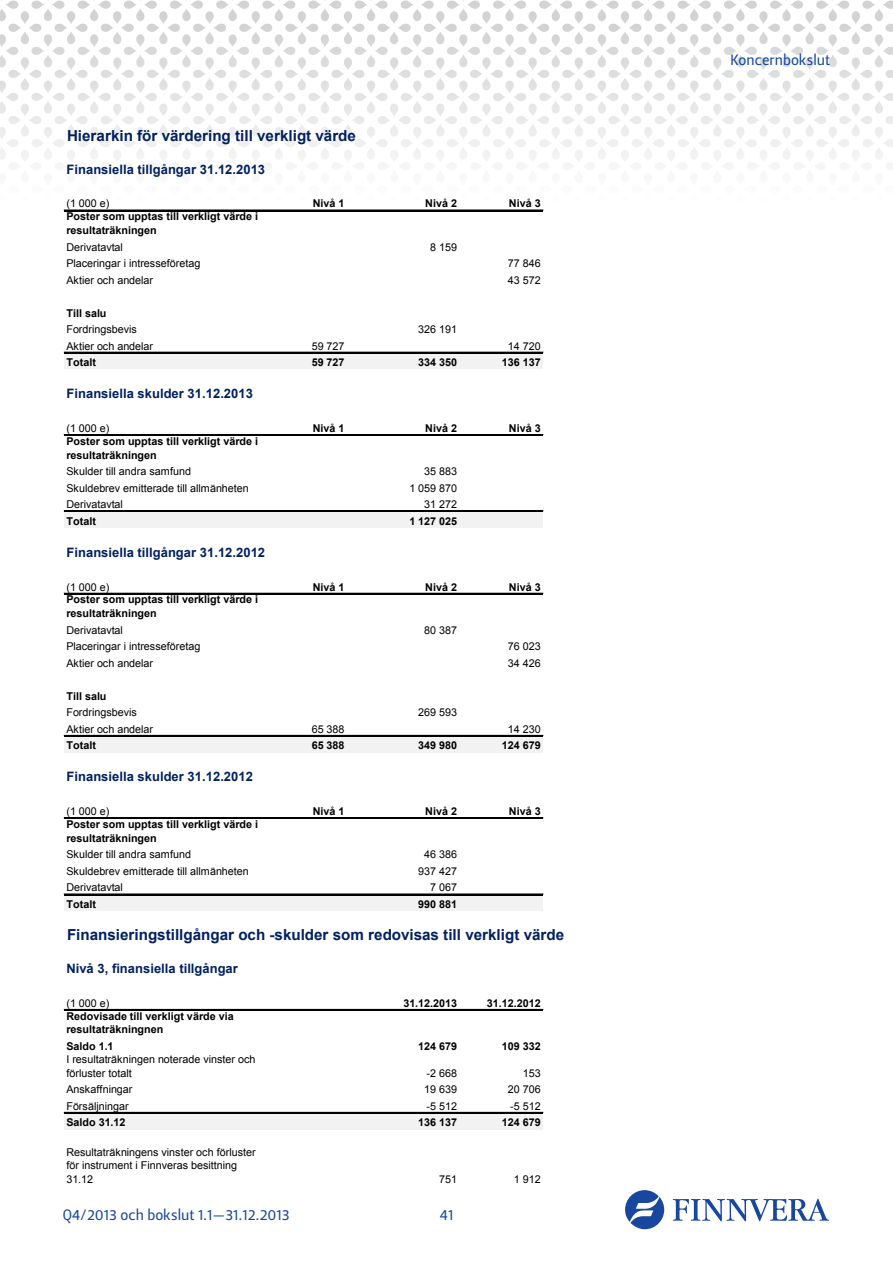
<style>
.page{position:relative;width:893px;height:1263px;background:#fff}
.page>*{position:absolute;margin:0;border:0;box-sizing:border-box;transform-origin:0 0}
.t1{font:700 15.15px "Arial";color:#002060}
.t2{font:15px "Leitura Sans Grot 2";color:#17479e}
.t3{font:700 13.05px "Arial";color:#002060}
.t4{font:10.8px/13.4px "Arial";color:#000}
.t5{font:700 10.8px/14px "Arial";color:#000}
</style>
<div class="page">
<svg style="left:0;top:0;width:302px;height:212px"></svg>
<svg style="left:302px;top:0;width:323px;height:212px"></svg>
<svg style="left:625px;top:0;width:268px;height:164px"></svg>
<svg style="left:625px;top:1190px;width:39px;height:39px"></svg>
<svg style="left:673px;top:1198px;width:156px;height:23px"></svg>
<div style="left:65px;top:353px;width:478px;height:16px;background:#f2f2f2"></div>
<div style="left:65px;top:511px;width:478px;height:17px;background:#f2f2f2"></div>
<div style="left:65px;top:736px;width:478px;height:16px;background:#f2f2f2"></div>
<div style="left:65px;top:894px;width:478px;height:17px;background:#f2f2f2"></div>
<div style="left:65px;top:1113px;width:478px;height:16px;background:#f2f2f2"></div>
<hr style="left:64px;top:210px;width:479px;height:1px;background:#000">
<hr style="left:64px;top:352px;width:479px;height:1px;background:#000">
<hr style="left:64px;top:434px;width:479px;height:1px;background:#000">
<hr style="left:64px;top:435px;width:479px;height:1px;background:#000">
<hr style="left:64px;top:510px;width:479px;height:1px;background:#000">
<hr style="left:64px;top:511px;width:479px;height:1px;background:#000">
<hr style="left:64px;top:593px;width:479px;height:1px;background:#000">
<hr style="left:64px;top:735px;width:479px;height:1px;background:#000">
<hr style="left:64px;top:817px;width:479px;height:1px;background:#000">
<hr style="left:64px;top:818px;width:479px;height:1px;background:#000">
<hr style="left:64px;top:894px;width:479px;height:1px;background:#000">
<hr style="left:64px;top:1009px;width:479px;height:1px;background:#000">
<hr style="left:64px;top:1112px;width:479px;height:1px;background:#000">
<h1 class="t1" style="left:67px;top:125px;width:290px">Hierarkin för värdering till verkligt värde</h1>
<p class="t3" style="left:67px;top:160px;width:200px">Finansiella tillgångar 31.12.2013</p>
<p class="t4" style="left:66px;top:197px;width:45px">(1 000 e)</p>
<p class="t5" style="left:313px;top:197px;width:33px">Nivå 1</p>
<p class="t5" style="left:425px;top:197px;width:33px">Nivå 2</p>
<p class="t5" style="left:509px;top:197px;width:33px">Nivå 3</p>
<p class="t5" style="left:66px;top:210px;width:193px">Poster som upptas till verkligt värde i resultaträkningen</p>
<p class="t4" style="left:66px;top:240px;width:58px">Derivatavtal</p>
<p class="t4" style="left:430px;top:240px;width:28px">8 159</p>
<p class="t4" style="left:66px;top:257px;width:136px">Placeringar i intresseföretag</p>
<p class="t4" style="left:508px;top:257px;width:34px">77 846</p>
<p class="t4" style="left:66px;top:273px;width:88px">Aktier och andelar</p>
<p class="t4" style="left:508px;top:273px;width:34px">43 572</p>
<p class="t5" style="left:66px;top:306px;width:42px">Till salu</p>
<p class="t4" style="left:66px;top:323px;width:72px">Fordringsbevis</p>
<p class="t4" style="left:418px;top:323px;width:40px">326 191</p>
<p class="t4" style="left:66px;top:339px;width:88px">Aktier och andelar</p>
<p class="t4" style="left:312px;top:339px;width:34px">59 727</p>
<p class="t4" style="left:508px;top:339px;width:34px">14 720</p>
<p class="t5" style="left:66px;top:356px;width:31px">Totalt</p>
<p class="t5" style="left:312px;top:356px;width:34px">59 727</p>
<p class="t5" style="left:418px;top:356px;width:40px">334 350</p>
<p class="t5" style="left:502px;top:356px;width:40px">136 137</p>
<p class="t3" style="left:67px;top:385px;width:188px">Finansiella skulder 31.12.2013</p>
<p class="t4" style="left:66px;top:422px;width:45px">(1 000 e)</p>
<p class="t5" style="left:313px;top:421px;width:33px">Nivå 1</p>
<p class="t5" style="left:425px;top:421px;width:33px">Nivå 2</p>
<p class="t5" style="left:509px;top:421px;width:33px">Nivå 3</p>
<p class="t5" style="left:66px;top:434px;width:193px">Poster som upptas till verkligt värde i resultaträkningen</p>
<p class="t4" style="left:66px;top:465px;width:126px">Skulder till andra samfund</p>
<p class="t4" style="left:424px;top:465px;width:34px">35 883</p>
<p class="t4" style="left:66px;top:481px;width:184px">Skuldebrev emitterade till allmänheten</p>
<p class="t4" style="left:409px;top:481px;width:49px">1 059 870</p>
<p class="t4" style="left:66px;top:498px;width:58px">Derivatavtal</p>
<p class="t4" style="left:424px;top:498px;width:34px">31 272</p>
<p class="t5" style="left:66px;top:514px;width:31px">Totalt</p>
<p class="t5" style="left:409px;top:514px;width:49px">1 127 025</p>
<p class="t3" style="left:67px;top:544px;width:200px">Finansiella tillgångar 31.12.2012</p>
<p class="t4" style="left:66px;top:580px;width:45px">(1 000 e)</p>
<p class="t5" style="left:313px;top:580px;width:33px">Nivå 1</p>
<p class="t5" style="left:425px;top:580px;width:33px">Nivå 2</p>
<p class="t5" style="left:509px;top:580px;width:33px">Nivå 3</p>
<p class="t5" style="left:66px;top:593px;width:193px">Poster som upptas till verkligt värde i resultaträkningen</p>
<p class="t4" style="left:66px;top:623px;width:58px">Derivatavtal</p>
<p class="t4" style="left:424px;top:623px;width:34px">80 387</p>
<p class="t4" style="left:66px;top:640px;width:136px">Placeringar i intresseföretag</p>
<p class="t4" style="left:508px;top:640px;width:34px">76 023</p>
<p class="t4" style="left:66px;top:656px;width:88px">Aktier och andelar</p>
<p class="t4" style="left:508px;top:656px;width:34px">34 426</p>
<p class="t5" style="left:66px;top:689px;width:42px">Till salu</p>
<p class="t4" style="left:66px;top:706px;width:72px">Fordringsbevis</p>
<p class="t4" style="left:418px;top:706px;width:40px">269 593</p>
<p class="t4" style="left:66px;top:722px;width:88px">Aktier och andelar</p>
<p class="t4" style="left:312px;top:722px;width:34px">65 388</p>
<p class="t4" style="left:508px;top:722px;width:34px">14 230</p>
<p class="t5" style="left:66px;top:739px;width:31px">Totalt</p>
<p class="t5" style="left:312px;top:739px;width:34px">65 388</p>
<p class="t5" style="left:418px;top:739px;width:40px">349 980</p>
<p class="t5" style="left:502px;top:739px;width:40px">124 679</p>
<p class="t3" style="left:67px;top:768px;width:188px">Finansiella skulder 31.12.2012</p>
<p class="t4" style="left:66px;top:805px;width:45px">(1 000 e)</p>
<p class="t5" style="left:313px;top:805px;width:33px">Nivå 1</p>
<p class="t5" style="left:425px;top:805px;width:33px">Nivå 2</p>
<p class="t5" style="left:509px;top:805px;width:33px">Nivå 3</p>
<p class="t5" style="left:66px;top:817px;width:193px">Poster som upptas till verkligt värde i resultaträkningen</p>
<p class="t4" style="left:66px;top:848px;width:126px">Skulder till andra samfund</p>
<p class="t4" style="left:424px;top:848px;width:34px">46 386</p>
<p class="t4" style="left:66px;top:864px;width:184px">Skuldebrev emitterade till allmänheten</p>
<p class="t4" style="left:418px;top:864px;width:40px">937 427</p>
<p class="t4" style="left:66px;top:881px;width:58px">Derivatavtal</p>
<p class="t4" style="left:430px;top:881px;width:28px">7 067</p>
<p class="t5" style="left:66px;top:897px;width:31px">Totalt</p>
<p class="t5" style="left:418px;top:897px;width:40px">990 881</p>
<h1 class="t1" style="left:67px;top:925px;width:499px">Finansieringstillgångar och -skulder som redovisas till verkligt värde</h1>
<p class="t3" style="left:67px;top:960px;width:173px">Nivå 3, finansiella tillgångar</p>
<p class="t4" style="left:66px;top:996px;width:45px">(1 000 e)</p>
<p class="t5" style="left:403px;top:996px;width:55px">31.12.2013</p>
<p class="t5" style="left:487px;top:996px;width:55px">31.12.2012</p>
<p class="t5" style="left:66px;top:1009px;width:169px">Redovisade till verkligt värde via resultaträkningnen</p>
<p class="t5" style="left:66px;top:1039px;width:49px">Saldo 1.1</p>
<p class="t5" style="left:418px;top:1039px;width:40px">124 679</p>
<p class="t5" style="left:502px;top:1039px;width:40px">109 332</p>
<p class="t4" style="left:66px;top:1053px;width:191px">I resultaträkningen noterade vinster och förluster totalt</p>
<p class="t4" style="left:427px;top:1066px;width:32px">-2 668</p>
<p class="t4" style="left:523px;top:1066px;width:19px">153</p>
<p class="t4" style="left:66px;top:1083px;width:68px">Anskaffningar</p>
<p class="t4" style="left:424px;top:1083px;width:34px">19 639</p>
<p class="t4" style="left:508px;top:1083px;width:34px">20 706</p>
<p class="t4" style="left:66px;top:1099px;width:64px">Försäljningar</p>
<p class="t4" style="left:427px;top:1099px;width:32px">-5 512</p>
<p class="t4" style="left:510px;top:1099px;width:32px">-5 512</p>
<p class="t5" style="left:66px;top:1116px;width:61px">Saldo 31.12</p>
<p class="t5" style="left:418px;top:1116px;width:40px">136 137</p>
<p class="t5" style="left:502px;top:1116px;width:40px">124 679</p>
<p class="t4" style="left:66px;top:1145px;width:191px">Resultaträkningens vinster och förluster för instrument i Finnveras besittning<br>31.12</p>
<p class="t4" style="left:439px;top:1172px;width:19px">751</p>
<p class="t4" style="left:514px;top:1172px;width:28px">1 912</p>
<h2 class="t2" style="left:63px;top:1205px;width:229px">Q4/2013 och bokslut 1.1—31.12.2013</h2>
<h2 class="t2" style="left:440px;top:1205px;width:15px">41</h2>
<h2 class="t2" style="left:730px;top:49px;width:101px">Koncernbokslut</h2>
</div>
